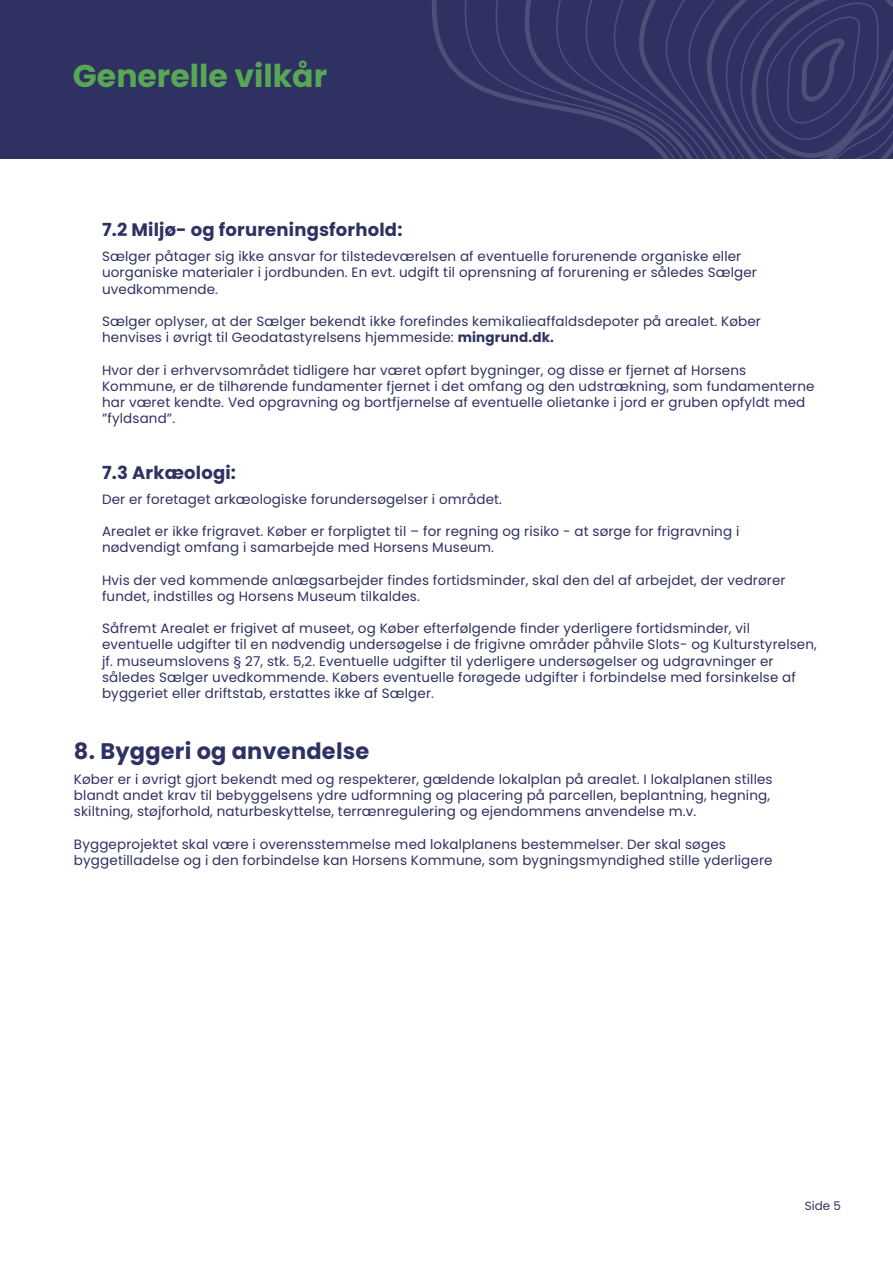
<style>
.page{position:relative;width:893px;height:1263px;background:#fff}
.page>*{position:absolute;margin:0;border:0;box-sizing:border-box;transform-origin:0 0}
.t1{font:700 31.5px "Poppins";color:#57a755}
.t2{font:700 22.5px "Poppins";letter-spacing:.01em;color:#2f3162}
.t3{font:700 18px "Poppins";letter-spacing:.01em;color:#2f3162}
.t4{font:13.5px/16.2px "Poppins";letter-spacing:.01em;color:#2f3162}
.t5{font:12px "Poppins";color:#2f3162}
.s1{font-weight:700}
</style>
<div class="page">
<div style="left:0;top:0;width:893px;height:159px;background:#2f3162"></div>
<svg style="left:432px;top:0;width:178px;height:122px"></svg>
<svg style="left:610px;top:0;width:283px;height:159px"></svg>
<h1 class="t1" style="left:73px;top:58px;width:256px">Generelle vilkår</h1>
<h3 class="t3" style="left:102px;top:220px;width:302px">7.2 Miljø- og forureningsforhold:</h3>
<p class="t4" style="left:102px;top:248px;width:656px">Sælger påtager sig ikke ansvar for tilstedeværelsen af eventuelle forurenende organiske eller uorganiske materialer i jordbunden. En evt. udgift til oprensning af forurening er således Sælger uvedkommende.</p>
<p class="t4" style="left:102px;top:313px;width:660px">Sælger oplyser, at der Sælger bekendt ikke forefindes kemikalieaffaldsdepoter på arealet. Køber henvises i øvrigt til Geodatastyrelsens hjemmeside: <span class="s1">mingrund.dk.</span></p>
<p class="t4" style="left:102px;top:362px;width:714px">Hvor der i erhvervsområdet tidligere har været opført bygninger, og disse er fjernet af Horsens Kommune, er de tilhørende fundamenter fjernet i det omfang og den udstrækning, som fundamenterne har været kendte. Ved opgravning og bortfjernelse af eventuelle olietanke i jord er gruben opfyldt med ”fyldsand”.</p>
<h3 class="t3" style="left:102px;top:462px;width:135px">7.3 Arkæologi:</h3>
<p class="t4" style="left:102px;top:491px;width:401px">Der er foretaget arkæologiske forundersøgelser i området.</p>
<p class="t4" style="left:102px;top:523px;width:639px">Arealet er ikke frigravet. Køber er forpligtet til – for regning og risiko - at sørge for frigravning i nødvendigt omfang i samarbejde med Horsens Museum.</p>
<p class="t4" style="left:102px;top:572px;width:685px">Hvis der ved kommende anlægsarbejder findes fortidsminder, skal den del af arbejdet, der vedrører fundet, indstilles og Horsens Museum tilkaldes.</p>
<p class="t4" style="left:102px;top:620px;width:716px">Såfremt Arealet er frigivet af museet, og Køber efterfølgende finder yderligere fortidsminder, vil eventuelle udgifter til en nødvendig undersøgelse i de frigivne områder påhvile Slots- og Kulturstyrelsen, jf. museumslovens § 27, stk. 5,2. Eventuelle udgifter til yderligere undersøgelser og udgravninger er således Sælger uvedkommende. Købers eventuelle forøgede udgifter i forbindelse med forsinkelse af byggeriet eller driftstab, erstattes ikke af Sælger.</p>
<h2 class="t2" style="left:74px;top:738px;width:297px">8. Byggeri og anvendelse</h2>
<p class="t4" style="left:74px;top:771px;width:700px">Køber er i øvrigt gjort bekendt med og respekterer, gældende lokalplan på arealet. I lokalplanen stilles blandt andet krav til bebyggelsens ydre udformning og placering på parcellen, beplantning, hegning, skiltning, støjforhold, naturbeskyttelse, terrænregulering og ejendommens anvendelse m.v.</p>
<p class="t4" style="left:74px;top:836px;width:700px">Byggeprojektet skal være i overensstemmelse med lokalplanens bestemmelser. Der skal søges byggetilladelse og i den forbindelse kan Horsens Kommune, som bygningsmyndighed stille yderligere</p>
<p class="t5" style="left:805px;top:1199px;width:38px">Side 5</p>
</div>
